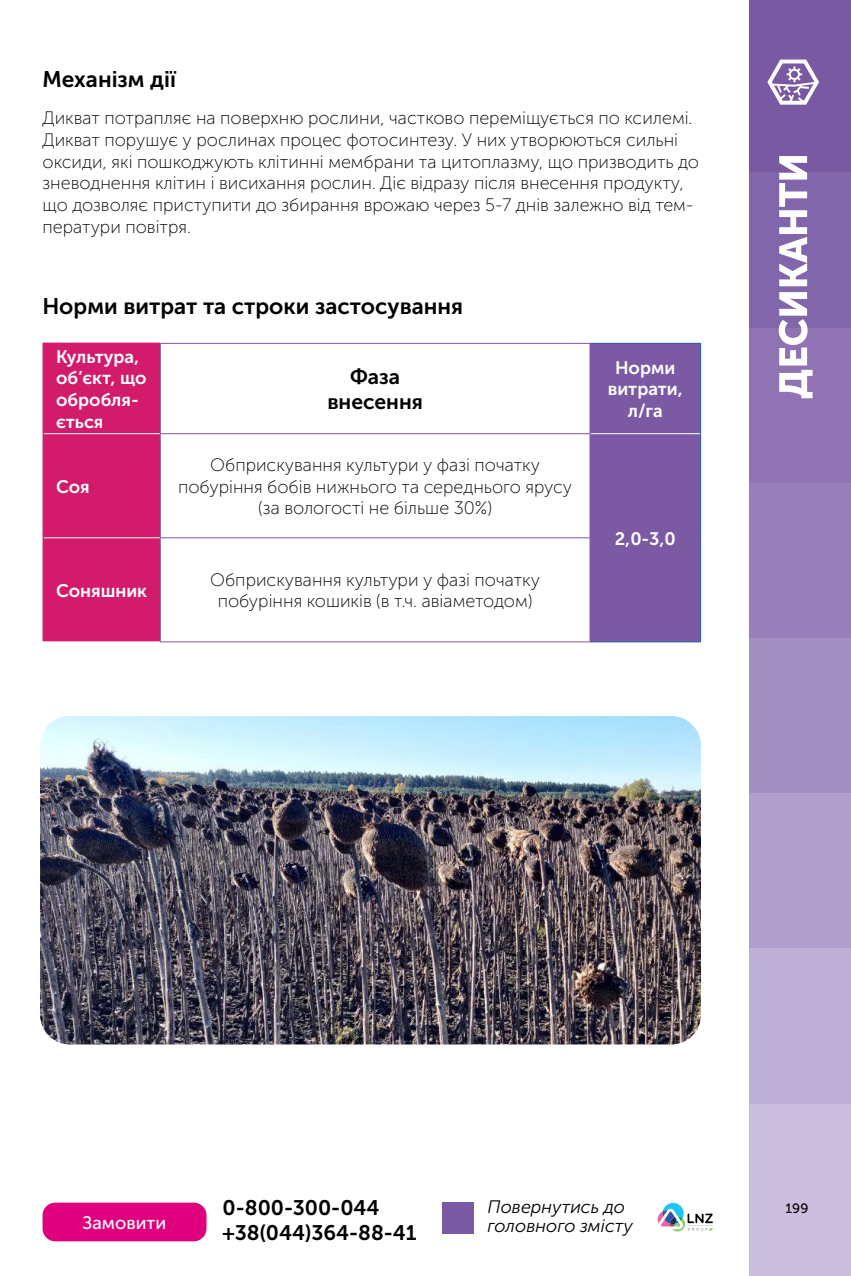
<style>
.page{position:relative;width:851px;height:1276px;background:#fff}
.page>*{position:absolute;margin:0;border:0;box-sizing:border-box;transform-origin:0 0}
.t1{font:22.5px "Museo Sans Cyrl 700";color:#000}
.t2{font:21px/25.2px "Museo Sans Cyrl 700";color:#000}
.t3{font:18px/21.6px "Museo Sans Cyrl 100";color:#000;text-align:center}
.t4{font:18px/21.6px "Museo Sans Cyrl 700";color:#fff}
.t5{font:italic 18px/19.5px "Museo Sans Cyrl 300";color:#000}
.t6{font:18px "Museo Sans Cyrl 500";color:#fff}
.t7{font:13.5px "Museo Sans Cyrl 500";color:#000}
</style>
<div class="page">
<div style="left:442px;top:1202px;width:31px;height:31px;background:#7a59a3"></div>
<svg style="left:657px;top:1203px;width:56px;height:28px"></svg>
<div style="left:43px;top:1202px;width:163px;height:39px;background:#de007c;border-radius:13px"></div>
<div style="left:748px;top:0;width:102px;height:173px;background:#7a59a3"></div>
<div style="left:748px;top:173px;width:102px;height:155px;background:#8266ab"></div>
<div style="left:748px;top:328px;width:102px;height:155px;background:#8f73b3"></div>
<div style="left:748px;top:483px;width:102px;height:155px;background:#9980ba"></div>
<div style="left:748px;top:638px;width:102px;height:155px;background:#a38fc2"></div>
<div style="left:748px;top:793px;width:102px;height:155px;background:#b09ecc"></div>
<div style="left:748px;top:948px;width:102px;height:156px;background:#bdb0d6"></div>
<div style="left:748px;top:1104px;width:102px;height:172px;background:#ccbfde"></div>
<svg style="left:778px;top:156px;width:34px;height:242px"></svg>
<svg style="left:767px;top:60px;width:52px;height:45px"></svg>
<div style="left:44px;top:344px;width:116px;height:297px;background:#d21b6b"></div>
<div style="left:590px;top:344px;width:110px;height:297px;background:#7b5aa3"></div>
<hr style="left:590px;top:433px;width:110px;height:1px;background:#fff">
<hr style="left:590px;top:641px;width:111px;height:1px;background:#2456a5">
<hr style="left:43px;top:343px;width:117px;height:1px;background:#d21b6b">
<hr style="left:43px;top:344px;width:1px;height:90px;background:#d21b6b">
<hr style="left:43px;top:434px;width:1px;height:104px;background:#d21b6b">
<hr style="left:43px;top:538px;width:1px;height:103px;background:#d21b6b">
<hr style="left:44px;top:433px;width:116px;height:1px;background:#fff">
<hr style="left:44px;top:537px;width:116px;height:1px;background:#fff">
<hr style="left:590px;top:343px;width:111px;height:1px;background:#2456a5">
<hr style="left:700px;top:344px;width:1px;height:90px;background:#2456a5">
<hr style="left:700px;top:434px;width:1px;height:104px;background:#2456a5">
<hr style="left:700px;top:538px;width:1px;height:103px;background:#2456a5">
<hr style="left:160px;top:343px;width:430px;height:1px;background:#7b5aa3">
<hr style="left:160px;top:344px;width:1px;height:89px;background:#7b5aa3">
<hr style="left:589px;top:344px;width:1px;height:89px;background:#7b5aa3">
<hr style="left:160px;top:433px;width:430px;height:1px;background:#7b5aa3">
<hr style="left:160px;top:434px;width:1px;height:103px;background:#7b5aa3">
<hr style="left:589px;top:434px;width:1px;height:103px;background:#7b5aa3">
<hr style="left:160px;top:537px;width:430px;height:1px;background:#7b5aa3">
<hr style="left:160px;top:538px;width:1px;height:103px;background:#7b5aa3">
<hr style="left:589px;top:538px;width:1px;height:103px;background:#7b5aa3">
<hr style="left:160px;top:641px;width:430px;height:1px;background:#7b5aa3">
<img style="left:40px;top:716px;width:661px;height:328px">
<p class="t1" style="left:43px;top:67px;width:135px">Механізм дії</p>
<p class="t3" style="left:43px;top:108px;width:658px;text-align:left">Дикват потрапляє на поверхню рослини, частково переміщується по ксилемі.<br>Дикват порушує у рослинах процес фотосинтезу. У них утворюються сильні оксиди, які пошкоджують клітинні мембрани та цитоплазму, що призводить до зневоднення клітин і висихання рослин. Діє відразу після внесення продукту, що дозволяє приступити до збирання врожаю через 5-7 днів залежно від тем&shy;ператури повітря.</p>
<p class="t1" style="left:43px;top:294px;width:422px">Норми витрат та строки застосування</p>
<p class="t4" style="left:56px;top:346px;width:92px">Культура, об’єкт, що обробля&shy;ється</p>
<p class="t4" style="left:56px;top:475px;width:35px">Соя</p>
<p class="t2" style="left:327px;top:364px;width:97px;text-align:center">Фаза внесення</p>
<p class="t4" style="left:607px;top:357px;width:77px;text-align:center">Норми витрати, л/га</p>
<p class="t3" style="left:178px;top:454px;width:395px">Обприскування культури у фазі початку побуріння бобів нижнього та середнього ярусу (за вологості не більше 30%)</p>
<p class="t4" style="left:614px;top:527px;width:63px">2,0-3,0</p>
<p class="t4" style="left:56px;top:579px;width:93px">Соняшник</p>
<p class="t3" style="left:210px;top:569px;width:331px">Обприскування культури у фазі початку побуріння кошиків (в т.ч. авіаметодом)</p>
<p class="t6" style="left:83px;top:1212px;width:85px">Замовити</p>
<p class="t2" style="left:222px;top:1195px;width:196px">0-800-300-044 +38(044)364-88-41</p>
<p class="t5" style="left:487px;top:1197px;width:147px">Повернутись до головного змісту</p>
<p class="t7" style="left:785px;top:1200px;width:24px">199</p>
</div>
